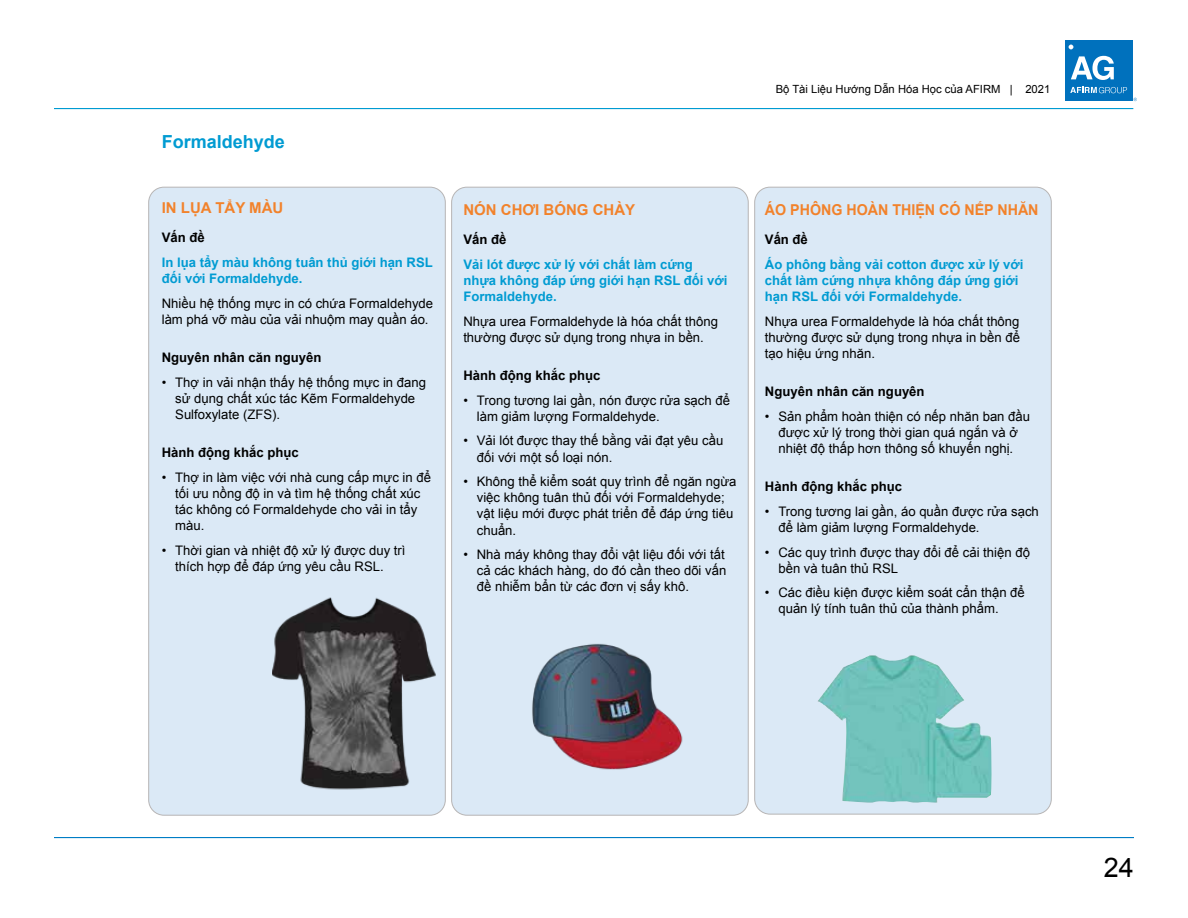
<style>
.page{position:relative;width:1188px;height:918px;background:#fff}
.page>*{position:absolute;margin:0;border:0;box-sizing:border-box;transform-origin:0 0}
.t1{font:27px "Arial";color:#000}
.t2{font:700 18px "Arial";color:#009bd2}
.t3{font:700 15px "Arial";color:#f2822b}
.t4{font:700 15px "Arial";color:#f2822b;scale:.95 1}
.t5{font:13.2px/16.2px "Arial";color:#000}
.t6{font:700 13.2px/16.2px "Arial";color:#009bd2}
.t7{font:700 13.2px "Arial";color:#000}
.t8{font:11.25px "Arial";color:#000}
</style>
<div class="page">
<div style="left:1065px;top:40px;width:67px;height:61px;background:#0071bd"></div>
<svg style="left:1069px;top:45px;width:4px;height:4px"></svg>
<svg style="left:1071px;top:56px;width:43px;height:24px"></svg>
<svg style="left:1070px;top:87px;width:57px;height:6px"></svg>
<hr style="left:54px;top:837px;width:1080px;height:1px;background:#007dc5">
<hr style="left:54px;top:108px;width:1079px;height:1px;background:#009bd2">
<div style="left:755px;top:187px;width:296px;height:627px;background:#dbe9f6;border-radius:15px"></div>
<div style="left:149px;top:187px;width:296px;height:628px;background:#dbe9f6;border-radius:15px"></div>
<div style="left:452px;top:187px;width:296px;height:628px;background:#dbe9f6;border-radius:15px"></div>
<img style="left:532px;top:643px;width:151px;height:127px">
<img style="left:818px;top:655px;width:174px;height:148px">
<img style="left:272px;top:597px;width:164px;height:193px">
<h2 class="t2" style="left:162px;top:130px;width:125px">Formaldehyde</h2>
<p class="t3" style="left:162px;top:198px;width:123px">IN LỤA TẨY MÀU</p>
<p class="t7" style="left:162px;top:229px;width:45px">Vấn đề</p>
<p class="t6" style="left:162px;top:255px;width:273px">In lụa tẩy màu không tuân thủ giới hạn RSL đối với Formaldehyde.</p>
<p class="t5" style="left:162px;top:295px;width:273px">Nhiều hệ thống mực in có chứa Formaldehyde làm phá vỡ màu của vải nhuộm may quần áo.</p>
<p class="t7" style="left:162px;top:349px;width:161px">Nguyên nhân căn nguyên</p>
<p class="t5" style="left:175px;top:374px;width:252px;text-indent:-14px">• Thợ in vải nhận thấy hệ thống mực in đang sử dụng chất xúc tác Kẽm Formaldehyde<br>Sulfoxylate (ZFS).</p>
<p class="t7" style="left:162px;top:444px;width:139px">Hành động khắc phục</p>
<p class="t5" style="left:175px;top:469px;width:257px;text-indent:-14px">• Thợ in làm việc với nhà cung cấp mực in để tối ưu nồng độ in và tìm hệ thống chất xúc tác không có Formaldehyde cho vải in tẩy màu.</p>
<p class="t5" style="left:175px;top:542px;width:232px;text-indent:-14px">• Thời gian và nhiệt độ xử lý được duy trì thích hợp để đáp ứng yêu cầu RSL.</p>
<p class="t8" style="left:776px;top:82px;width:276px">Bộ Tài Liệu Hướng Dẫn Hóa Học của AFIRM | 2021</p>
<p class="t3" style="left:463px;top:199px;width:173px">NÓN CHƠI BÓNG CHÀY</p>
<p class="t7" style="left:463px;top:231px;width:45px">Vấn đề</p>
<p class="t6" style="left:463px;top:257px;width:266px">Vải lót được xử lý với chất làm cứng nhựa không đáp ứng giới hạn RSL đối với<br>Formaldehyde.</p>
<p class="t5" style="left:463px;top:313px;width:256px">Nhựa urea Formaldehyde là hóa chất thông thường được sử dụng trong nhựa in bền.</p>
<p class="t7" style="left:463px;top:367px;width:139px">Hành động khắc phục</p>
<p class="t5" style="left:477px;top:392px;width:255px;text-indent:-14px">• Trong tương lai gần, nón được rửa sạch để làm giảm lượng Formaldehyde.</p>
<p class="t5" style="left:477px;top:433px;width:248px;text-indent:-14px">• Vải lót được thay thế bằng vải đạt yêu cầu đối với một số loại nón.</p>
<p class="t5" style="left:477px;top:474px;width:261px;text-indent:-14px">• Không thể kiểm soát quy trình để ngăn ngừa việc không tuân thủ đối với Formaldehyde; vật liệu mới được phát triển để đáp ứng tiêu chuẩn.</p>
<p class="t5" style="left:477px;top:547px;width:251px;text-indent:-14px">• Nhà máy không thay đổi vật liệu đối với tất cả các khách hàng, do đó cần theo dõi vấn đề nhiễm bẩn từ các đơn vị sấy khô.</p>
<p class="t4" style="left:765px;top:199px;width:290px">ÁO PHÔNG HOÀN THIỆN CÓ NẾP NHĂN</p>
<p class="t7" style="left:765px;top:231px;width:45px">Vấn đề</p>
<p class="t6" style="left:765px;top:257px;width:260px">Áo phông bằng vải cotton được xử lý với chất làm cứng nhựa không đáp ứng giới hạn RSL đối với Formaldehyde.</p>
<p class="t5" style="left:765px;top:313px;width:257px;text-align:justify">Nhựa urea Formaldehyde là hóa chất thông thường được sử dụng trong nhựa in bền để tạo hiệu ứng nhăn.</p>
<p class="t7" style="left:765px;top:383px;width:161px">Nguyên nhân căn nguyên</p>
<p class="t5" style="left:765px;top:408px;width:267px;text-align:center">• Sản phẩm hoàn thiện có nếp nhăn ban đầu được xử lý trong thời gian quá ngắn và ở nhiệt độ thấp hơn thông số khuyến nghị.</p>
<p class="t7" style="left:765px;top:478px;width:139px">Hành động khắc phục</p>
<p class="t5" style="left:778px;top:503px;width:262px;text-indent:-14px">• Trong tương lai gần, áo quần được rửa sạch để làm giảm lượng Formaldehyde.</p>
<p class="t5" style="left:778px;top:544px;width:253px;text-indent:-14px">• Các quy trình được thay đổi để cải thiện độ bền và tuân thủ RSL</p>
<p class="t5" style="left:778px;top:585px;width:248px;text-indent:-14px">• Các điều kiện được kiểm soát cẩn thận để quản lý tính tuân thủ của thành phẩm.</p>
<h1 class="t1" style="left:1104px;top:850px;width:32px">24</h1>
</div>
